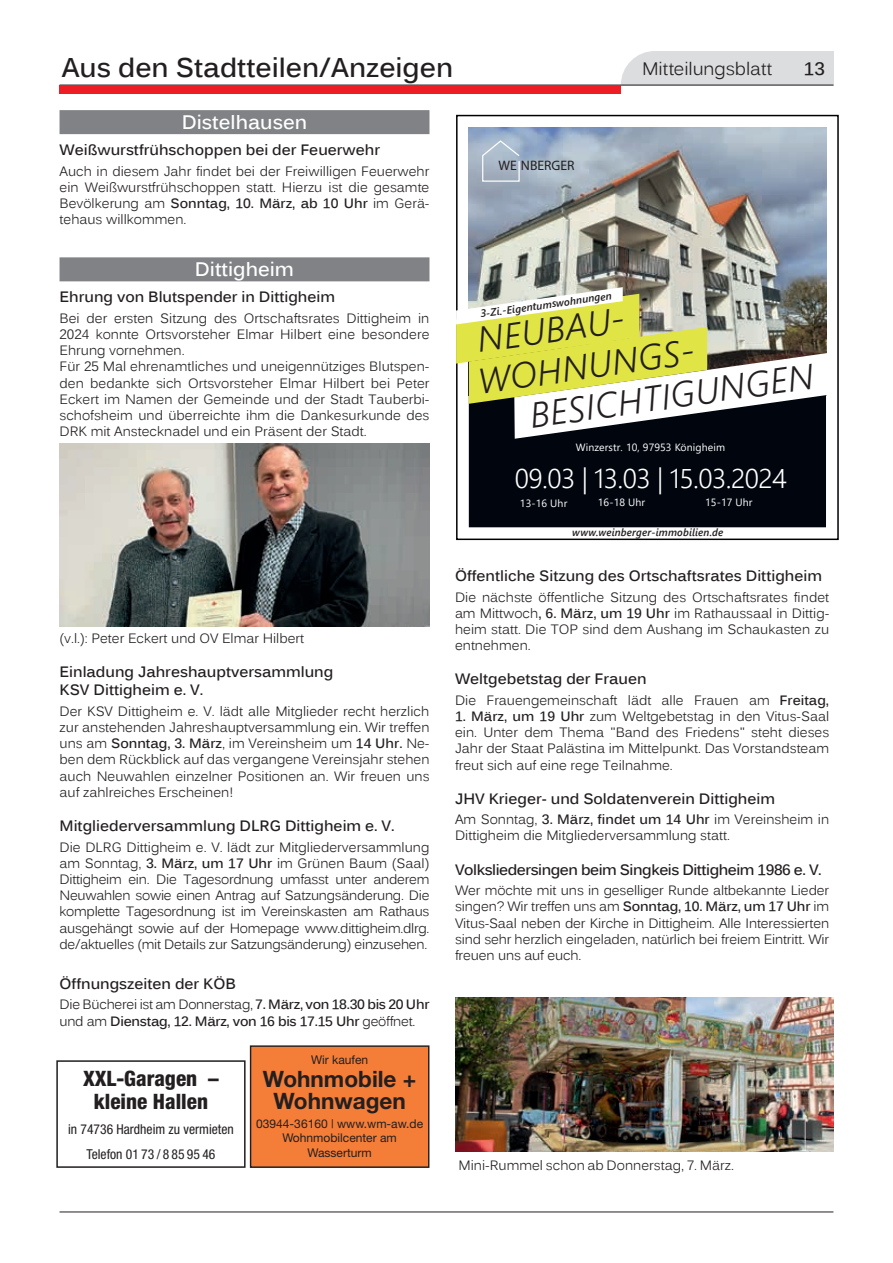
<style>
.page{position:relative;width:893px;height:1263px;background:#fff}
.page>*{position:absolute;margin:0;border:0;box-sizing:border-box;transform-origin:0 0}
.t1{font:italic 300 35.4px "Segoe UI";color:#231f20}
.t2{font:700 27px "Kalinga";color:#231f20}
.t3{font:300 27px "Segoe UI";letter-spacing:-.02em;color:#fff}
.t4{font:700 22.5px/22.5px "Helvetica Neue";color:#231f20;text-align:center}
.t5{font:800 condensed 21.3px/22.8px "Helvetica Neue";color:#231f20;text-align:center}
.t6{font:700 19.5px "Kalinga";color:#fff}
.t7{font:18px "Kalinga";letter-spacing:-.005em;color:#231f20}
.t8{font:700 18px "Kalinga";color:#231f20}
.t9{font:700 15px/18px "Kalinga";color:#231f20}
.t10{font:700 15px "Kalinga";letter-spacing:-.03em;color:#231f20}
.t11{font:13.8px "Myriad Variable Concept";color:#231f20}
.t12{font:condensed 13.65px/25.2px "Helvetica Neue";color:#231f20;text-align:center}
.t13{font:13.5px/16.2px "Kalinga";color:#231f20;text-align:justify}
.t14{font:700 13.5px/16.2px "Kalinga";letter-spacing:-.02em;color:#231f20}
.t15{font:12px/14.4px "Helvetica Neue";color:#231f20;text-align:center}
.t16{font:italic 600 10.5px "Segoe UI";letter-spacing:.015em;color:#231f20}
.t17{font:10.5px "Segoe UI";letter-spacing:.01em;color:#fff}
.s1{font-weight:700}
.s2{font-weight:400}
</style>
<div class="page">
<hr style="left:60px;top:1211px;width:773px;height:1px;background:#231f20">
<svg style="left:60px;top:51px;width:773px;height:43px"></svg>
<div style="left:60px;top:110px;width:369px;height:24px;background:#808285"></div>
<div style="left:60px;top:257px;width:369px;height:24px;background:#808285"></div>
<img style="left:60px;top:443px;width:369px;height:184px">
<img style="left:469px;top:128px;width:357px;height:159px">
<svg style="left:481px;top:139px;width:40px;height:43px;background:#afbccb"></svg>
<div style="left:469px;top:439px;width:357px;height:88px;background:#01060e"></div>
<div style="left:456px;top:115px;width:383px;height:425px;border:2px solid #000"></div>
<svg style="left:456px;top:287px;width:371px;height:152px"></svg>
<div style="left:251px;top:1046px;width:178px;height:121px;background:#f47d38"></div>
<div style="left:250px;top:1045px;width:179px;height:123px;border:1px solid #231f20"></div>
<div style="left:56px;top:1060px;width:190px;height:108px;border:2px solid #231f20"></div>
<img style="left:455px;top:997px;width:378px;height:154px">
<h2 class="t2" style="left:62px;top:50px;width:393px">Aus den Stadtteilen/Anzeigen</h2>
<h3 class="t7" style="left:642px;top:57px;width:132px">Mitteilungsblatt</h3>
<h3 class="t8" style="left:804px;top:57px;width:22px">13</h3>
<h3 class="t6" style="left:182px;top:109px;width:127px">Distelhausen</h3>
<p class="t9" style="left:60px;top:142px;width:322px">Weißwurstfrühschoppen bei der Feuerwehr</p>
<p class="t13" style="left:60px;top:164px;width:371px">Auch in diesem Jahr findet bei der Freiwilligen Feuerwehr ein Weißwurstfrühschoppen statt. Hierzu ist die gesamte Bevölkerung am <span class="s1">Sonntag, 10. März, ab 10 Uhr</span> im Gerä&shy;tehaus willkommen.</p>
<h3 class="t6" style="left:195px;top:256px;width:101px">Dittigheim</h3>
<p class="t9" style="left:60px;top:289px;width:277px">Ehrung von Blutspender in Dittigheim</p>
<p class="t13" style="left:60px;top:311px;width:371px;text-align:left">Bei der ersten Sitzung des Ortschaftsrates Dittigheim in 2024 konnte Ortsvorsteher Elmar Hilbert eine besondere Ehrung vornehmen.<br>Für 25 Mal ehrenamtliches und uneigennütziges Blutspen&shy;den bedankte sich Ortsvorsteher Elmar Hilbert bei Peter Eckert im Namen der Gemeinde und der Stadt Tauberbi&shy;schofsheim und überreichte ihm die Dankesurkunde des DRK mit Anstecknadel und ein Präsent der Stadt.</p>
<p class="t11" style="left:498px;top:158px;width:78px">WE NBERGER</p>
<p class="t16" style="left:480px;top:304px;width:134px;rotate:-8deg">3-Zi.-Eigentumswohnungen</p>
<h1 class="t1" style="left:473px;top:307px;width:154px;rotate:-8deg">NEUBAU-</h1>
<h1 class="t1" style="left:525px;top:382px;width:287px;rotate:-8deg">BESICHTIGUNGEN</h1>
<h1 class="t1" style="left:474px;top:348px;width:224px;rotate:-8deg">WOHNUNGS-</h1>
<p class="t17" style="left:576px;top:437px;width:151px">Winzerstr. 10, 97953 Königheim</p>
<h2 class="t3" style="left:515px;top:453px;width:274px">09.03 | 13.03 | 15.03.2024</h2>
<p class="t17" style="left:520px;top:493px;width:49px">13-16 Uhr</p>
<p class="t17" style="left:705px;top:492px;width:49px">15-17 Uhr</p>
<p class="t17" style="left:598px;top:493px;width:49px">16-18 Uhr</p>
<p class="t13" style="left:60px;top:632px;width:246px">(v.l.): Peter Eckert und OV Elmar Hilbert</p>
<p class="t9" style="left:60px;top:664px;width:275px">Einladung Jahreshauptversammlung<br>KSV Dittigheim e. V.</p>
<p class="t13" style="left:60px;top:704px;width:371px">Der KSV Dittigheim e. V. lädt alle Mitglieder recht herzlich zur anstehenden Jahreshauptversammlung ein. Wir treffen uns am <span class="s1">Sonntag, 3. März</span>, im Vereinsheim um <span class="s1">14 Uhr.</span> Ne&shy;ben dem Rückblick auf das vergangene Vereinsjahr stehen auch Neuwahlen einzelner Positionen an. Wir freuen uns auf zahlreiches Erscheinen!</p>
<p class="t9" style="left:60px;top:818px;width:337px">Mitgliederversammlung DLRG Dittigheim e. V.</p>
<p class="t13" style="left:60px;top:840px;width:371px">Die DLRG Dittigheim e. V. lädt zur Mitgliederversammlung am Sonntag, <span class="s1">3. März, um 17 Uhr</span> im Grünen Baum (Saal)<br>Dittigheim ein. Die Tagesordnung umfasst unter anderem Neuwahlen sowie einen Antrag auf Satzungsänderung. Die komplette Tagesordnung ist im Vereinskasten am Rathaus ausgehängt sowie auf der Homepage www.dittigheim.dlrg. de/aktuelles (mit Details zur Satzungsänderung) einzusehen.</p>
<p class="t9" style="left:60px;top:976px;width:178px">Öffnungszeiten der KÖB</p>
<p class="t14" style="left:60px;top:998px;width:371px"><span class="s2">Die Bücherei ist am Donnerstag,</span> 7. März, von 18.30 bis 20 Uhr <span class="s2">und am</span> Dienstag, 12. März, von 16 bis 17.15 Uhr <span class="s2">geöffnet.</span></p>
<h3 class="t5" style="left:83px;top:1067px;width:137px">XXL-Garagen – kleine Hallen</h3>
<p class="t12" style="left:68px;top:1116px;width:167px">in 74736 Hardheim zu vermieten<br>Telefon 01 73 / 8 85 95 46</p>
<p class="t15" style="left:311px;top:1052px;width:59px">Wir kaufen</p>
<h3 class="t4" style="left:263px;top:1067px;width:155px">Wohnmobile +<br>Wohnwagen</h3>
<p class="t15" style="left:256px;top:1116px;width:168px">03944-36160 | www.wm-aw.de<br>Wohnmobilcenter am<br>Wasserturm</p>
<p class="t16" style="left:572px;top:523px;width:153px">www.weinberger-immobilien.de</p>
<p class="t9" style="left:455px;top:568px;width:369px">Öffentliche Sitzung des Ortschaftsrates Dittigheim</p>
<p class="t13" style="left:455px;top:590px;width:376px">Die nächste öffentliche Sitzung des Ortschaftsrates findet am Mittwoch<span class="s1">, 6. März, um 19 Uhr</span> im Rathaussaal in Dittig&shy;heim statt. Die TOP sind dem Aushang im Schaukasten zu entnehmen.</p>
<p class="t9" style="left:455px;top:671px;width:193px">Weltgebetstag der Frauen</p>
<p class="t13" style="left:455px;top:693px;width:376px">Die Frauengemeinschaft lädt alle Frauen am <span class="s1">Freitag,</span></p>
<p class="t13" style="left:455px;top:709px;width:376px"><span class="s1">1. März, um 19 Uhr</span> zum Weltgebetstag in den Vitus-Saal ein. Unter dem Thema "Band des Friedens" steht dieses Jahr der Staat Palästina im Mittelpunkt. Das Vorstandsteam freut sich auf eine rege Teilnahme.</p>
<p class="t9" style="left:455px;top:791px;width:322px">JHV Krieger- und Soldatenverein Dittigheim</p>
<p class="t13" style="left:455px;top:813px;width:376px">Am Sonntag, <span class="s1">3. März, findet um 14 Uhr</span> im Vereinsheim in<br>Dittigheim die Mitgliederversammlung statt.</p>
<p class="t10" style="left:455px;top:859px;width:368px">Volksliedersingen beim Singkeis Dittigheim 1986 e. V.</p>
<p class="t13" style="left:455px;top:883px;width:376px">Wer möchte mit uns in geselliger Runde altbekannte Lieder singen? Wir treffen uns am <span class="s1">Sonntag, 10. März, um 17 Uhr</span> im Vitus-Saal neben der Kirche in Dittigheim. Alle Interessierten sind sehr herzlich eingeladen, natürlich bei freiem Eintritt. Wir freuen uns auf euch.</p>
<p class="t13" style="left:458px;top:1158px;width:277px">Mini-Rummel schon ab Donnerstag, 7. März.</p>
</div>
